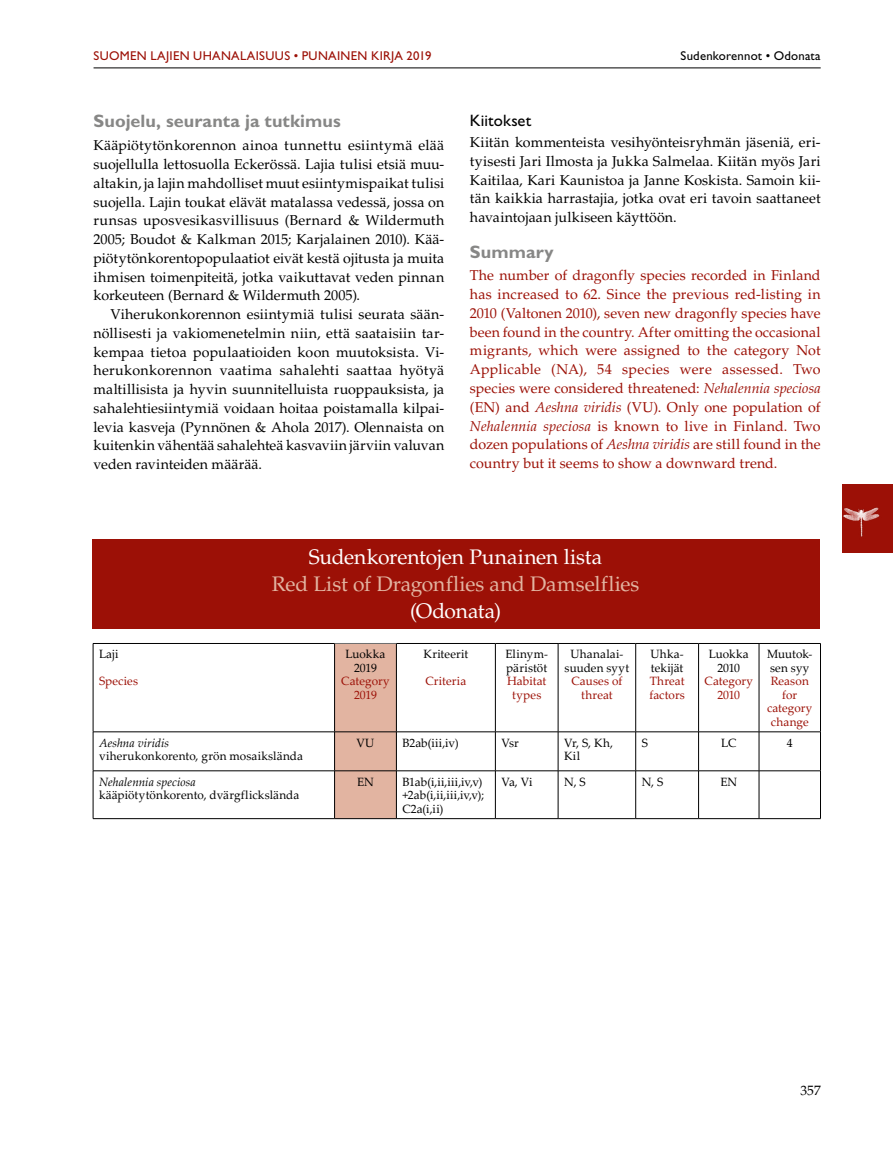
<style>
.page{position:relative;width:893px;height:1149px;background:#fff}
.page>*{position:absolute;margin:0;border:0;box-sizing:border-box;transform-origin:0 0}
.t1{font:21px "Palatino LT Std";letter-spacing:-.005em;color:#fff}
.t2{font:21px "Palatino LT Std";color:#e2b4a1}
.t3{font:700 18px "Gill Sans Std";letter-spacing:.005em;color:#878786}
.t4{font:16.5px "Gill Sans Std";letter-spacing:.01em;color:#000}
.t5{font:14.25px/18.8px "Palatino LT Std";letter-spacing:.005em;color:#000;text-align:justify}
.t6{font:14.25px/18.8px "Palatino LT Std";color:#9c1006;text-align:justify}
.t7{font:13.5px "Palatino LT Std";color:#000}
.t8{font:12.75px "Gill Sans Std";letter-spacing:.025em;color:#9c1006}
.t9{font:12.75px "Gill Sans Std";letter-spacing:.015em;color:#000}
.t10{font:12px/13.5px "Palatino Linotype";color:#000}
.t11{font:12px/13.5px "Palatino Linotype";letter-spacing:.03em;color:#9c1006;text-align:center}
.t12{font:12px/13.5px "Palatino Linotype";letter-spacing:-.055em;color:#000}
.t13{font:12px "Palatino Linotype";letter-spacing:.02em;color:#000}
.t14{font:italic 12px "Palatino Linotype";color:#000}
.s1{font-style:italic}
</style>
<div class="page">
<hr style="left:94px;top:68px;width:727px;height:1px;background:#000">
<div style="left:842px;top:484px;width:50px;height:68px;background:#9c1006"></div>
<img style="left:843px;top:507px;width:37px;height:30px">
<div style="left:93px;top:539px;width:727px;height:89px;background:#9c1006"></div>
<div style="left:335px;top:644px;width:61px;height:174px;background:#e2b4a1"></div>
<hr style="left:93px;top:643px;width:242px;height:1px;background:#000">
<hr style="left:93px;top:643px;width:1px;height:88px;background:#000">
<hr style="left:334px;top:643px;width:1px;height:88px;background:#000">
<hr style="left:396px;top:643px;width:99px;height:1px;background:#000">
<hr style="left:396px;top:643px;width:1px;height:88px;background:#000">
<hr style="left:495px;top:643px;width:63px;height:1px;background:#000">
<hr style="left:495px;top:643px;width:1px;height:88px;background:#000">
<hr style="left:558px;top:643px;width:78px;height:1px;background:#000">
<hr style="left:558px;top:643px;width:1px;height:88px;background:#000">
<hr style="left:636px;top:643px;width:63px;height:1px;background:#000">
<hr style="left:635px;top:643px;width:1px;height:88px;background:#000">
<hr style="left:699px;top:643px;width:60px;height:1px;background:#000">
<hr style="left:698px;top:643px;width:1px;height:88px;background:#000">
<hr style="left:759px;top:643px;width:62px;height:1px;background:#000">
<hr style="left:759px;top:643px;width:1px;height:88px;background:#000">
<hr style="left:820px;top:643px;width:1px;height:88px;background:#000">
<hr style="left:93px;top:731px;width:242px;height:1px;background:#000">
<hr style="left:335px;top:731px;width:61px;height:1px;background:#000">
<hr style="left:396px;top:731px;width:99px;height:1px;background:#000">
<hr style="left:495px;top:731px;width:63px;height:1px;background:#000">
<hr style="left:558px;top:731px;width:78px;height:1px;background:#000">
<hr style="left:636px;top:731px;width:63px;height:1px;background:#000">
<hr style="left:699px;top:731px;width:60px;height:1px;background:#000">
<hr style="left:759px;top:731px;width:62px;height:1px;background:#000">
<hr style="left:335px;top:643px;width:61px;height:1px;background:#6e6e6e">
<hr style="left:93px;top:731px;width:1px;height:39px;background:#000">
<hr style="left:334px;top:731px;width:1px;height:39px;background:#000">
<hr style="left:396px;top:731px;width:1px;height:39px;background:#000">
<hr style="left:495px;top:731px;width:1px;height:39px;background:#000">
<hr style="left:558px;top:731px;width:1px;height:39px;background:#000">
<hr style="left:635px;top:731px;width:1px;height:39px;background:#000">
<hr style="left:698px;top:731px;width:1px;height:39px;background:#000">
<hr style="left:759px;top:731px;width:1px;height:39px;background:#000">
<hr style="left:820px;top:731px;width:1px;height:39px;background:#000">
<hr style="left:93px;top:770px;width:242px;height:1px;background:#000">
<hr style="left:93px;top:770px;width:1px;height:48px;background:#000">
<hr style="left:335px;top:770px;width:61px;height:1px;background:#000">
<hr style="left:334px;top:770px;width:1px;height:48px;background:#000">
<hr style="left:396px;top:770px;width:99px;height:1px;background:#000">
<hr style="left:396px;top:770px;width:1px;height:48px;background:#000">
<hr style="left:495px;top:770px;width:63px;height:1px;background:#000">
<hr style="left:495px;top:770px;width:1px;height:48px;background:#000">
<hr style="left:558px;top:770px;width:78px;height:1px;background:#000">
<hr style="left:558px;top:770px;width:1px;height:48px;background:#000">
<hr style="left:636px;top:770px;width:63px;height:1px;background:#000">
<hr style="left:635px;top:770px;width:1px;height:48px;background:#000">
<hr style="left:699px;top:770px;width:60px;height:1px;background:#000">
<hr style="left:698px;top:770px;width:1px;height:48px;background:#000">
<hr style="left:759px;top:770px;width:62px;height:1px;background:#000">
<hr style="left:759px;top:770px;width:1px;height:48px;background:#000">
<hr style="left:820px;top:770px;width:1px;height:48px;background:#000">
<hr style="left:93px;top:818px;width:242px;height:1px;background:#000">
<hr style="left:335px;top:818px;width:61px;height:1px;background:#000">
<hr style="left:396px;top:818px;width:99px;height:1px;background:#000">
<hr style="left:495px;top:818px;width:63px;height:1px;background:#000">
<hr style="left:558px;top:818px;width:78px;height:1px;background:#000">
<hr style="left:636px;top:818px;width:63px;height:1px;background:#000">
<hr style="left:699px;top:818px;width:60px;height:1px;background:#000">
<hr style="left:759px;top:818px;width:62px;height:1px;background:#000">
<p class="t8" style="left:94px;top:48px;width:339px">SUOMEN LAJIEN UHANALAISUUS • PUNAINEN KIRJA 2019</p>
<p class="t3" style="left:94px;top:111px;width:249px">Suojelu, seuranta ja tutkimus</p>
<p class="t5" style="left:94px;top:136px;width:352px">Kääpiötytönkorennon ainoa tunnettu esiintymä elää suojellulla lettosuolla Eckerössä. Lajia tulisi etsiä muu&shy;altakin, ja lajin mahdolliset muut esiintymispaikat tulisi suojella. Lajin toukat elävät matalassa vedessä, jossa on runsas uposvesikasvillisuus (Bernard &amp; Wildermuth 2005; Boudot &amp; Kalkman 2015; Karjalainen 2010). Kää&shy;piötytönkorentopopulaatiot eivät kestä ojitusta ja muita ihmisen toimenpiteitä, jotka vaikuttavat veden pinnan korkeuteen (Bernard &amp; Wildermuth 2005).</p>
<p class="t5" style="left:94px;top:305px;width:352px;text-indent:17px">Viherukonkorennon esiintymiä tulisi seurata sään&shy;nöllisesti ja vakiomenetelmin niin, että saataisiin tar&shy;kempaa tietoa populaatioiden koon muutoksista. Vi&shy;herukonkorennon vaatima sahalehti saattaa hyötyä maltillisista ja hyvin suunnitelluista ruoppauksista, ja sahalehtiesiintymiä voidaan hoitaa poistamalla kilpai&shy;levia kasveja (Pynnönen &amp; Ahola 2017). Olennaista on kuitenkin vähentää sahalehteä kasvaviin järviin valuvan veden ravinteiden määrää.</p>
<p class="t9" style="left:681px;top:48px;width:142px">Sudenkorennot • Odonata</p>
<p class="t4" style="left:470px;top:111px;width:63px">Kiitokset</p>
<p class="t5" style="left:470px;top:133px;width:352px">Kiitän kommenteista vesihyönteisryhmän jäseniä, eri&shy;tyisesti Jari Ilmosta ja Jukka Salmelaa. Kiitän myös Jari Kaitilaa, Kari Kaunistoa ja Janne Koskista. Samoin kii&shy;tän kaikkia harrastajia, jotka ovat eri tavoin saattaneet havaintojaan julkiseen käyttöön.</p>
<p class="t3" style="left:470px;top:241px;width:85px">Summary</p>
<p class="t6" style="left:470px;top:266px;width:352px">The number of dragonfly species recorded in Finland has increased to 62. Since the previous red-listing in 2010 (Valtonen 2010), seven new dragonfly species have been found in the country. After omitting the occasional migrants, which were assigned to the category Not Applicable (NA), 54 species were assessed. Two species were considered threatened: <span class="s1">Nehalennia speciosa </span>(EN) and <span class="s1">Aeshna viridis</span> (VU). Only one population of <span class="s1">Nehalennia speciosa</span> is known to live in Finland. Two dozen populations of <span class="s1">Aeshna viridis</span> are still found in the country but it seems to show a downward trend.</p>
<p class="t10" style="left:99px;top:648px;width:24px">!"#$%</p>
<p class="t11" style="left:99px;top:675px;width:40px">&amp;'()$(*</p>
<h1 class="t1" style="left:309px;top:544px;width:295px">Sudenkorentojen Punainen lista</h1>
<h1 class="t2" style="left:272px;top:571px;width:369px">Red List of Dragonflies and Damselflies</h1>
<h1 class="t1" style="left:410px;top:598px;width:93px">(Odonata)</h1>
<p class="t10" style="left:345px;top:648px;width:44px;text-align:center">!+,--"% ./01%</p>
<p class="t11" style="left:341px;top:675px;width:53px">2"3(4,56% ./01</p>
<p class="t10" style="left:423px;top:648px;width:49px">75$3((5$3%</p>
<p class="t11" style="left:425px;top:675px;width:42px">25$3(5$"</p>
<p class="t10" style="left:505px;top:648px;width:46px">89$:6;&lt; '=5$*3&gt;3%</p>
<p class="t11" style="left:507px;top:675px;width:44px">?"@$3"3%<br>36'(*</p>
<p class="t10" style="left:565px;top:648px;width:69px;text-align:center">AB":"9"$&lt; *++C(:%*663%</p>
<p class="t11" style="left:571px;top:675px;width:55px">2"+*(*%,D%<br>3B5("3</p>
<p class="t10" style="left:650px;top:648px;width:37px">AB-"&lt;<br>3(-$#=3%</p>
<p class="t11" style="left:649px;top:675px;width:40px;text-align:left">EB5("3%<br>D")3,5*</p>
<p class="t10" style="left:709px;top:648px;width:44px;text-align:center">!+,--"% ./0/%</p>
<p class="t11" style="left:705px;top:675px;width:53px">2"3(4,56% ./0/</p>
<p class="t10" style="left:767px;top:648px;width:47px">F++3,-&lt; *(:%*66%</p>
<p class="t11" style="left:767px;top:675px;width:50px">G("*,:%<br>D,5% )"3(4,56% )B":4(</p>
<p class="t14" style="left:99px;top:737px;width:71px">!"#$%&amp;'()*)+)#</p>
<p class="t10" style="left:99px;top:750px;width:205px">H$B(5+-,:-,5(:3,I%45&gt;:%;,*"$-*9=:C"</p>
<p class="t14" style="left:99px;top:776px;width:98px">,"$&amp;-"%%)&amp;'#."/)0#&amp;</p>
<p class="t13" style="left:99px;top:790px;width:202px">-=='$&gt;363&gt;:-,5(:3,I%CH=54D9$)-*9=:C"</p>
<p class="t10" style="left:357px;top:737px;width:19px">JA</p>
<p class="t10" style="left:402px;top:737px;width:58px">K."@L$$$I$HM</p>
<p class="t10" style="left:501px;top:737px;width:19px">J*5</p>
<p class="t10" style="left:564px;top:737px;width:53px">J5I%&amp;I%7BI%<br>7$9</p>
<p class="t10" style="left:642px;top:737px;width:8px">&amp;</p>
<p class="t10" style="left:721px;top:737px;width:17px">!2</p>
<p class="t10" style="left:787px;top:737px;width:7px">N</p>
<p class="t10" style="left:357px;top:776px;width:18px">8O</p>
<p class="t12" style="left:402px;top:776px;width:86px">K0"@L$I$$I$$$I$HIHM<br>P."@L$I$$I$$$I$HIHMQ%<br>2."L$I$$M</p>
<p class="t10" style="left:501px;top:776px;width:33px">J"I%J$</p>
<p class="t10" style="left:564px;top:776px;width:23px">OI%&amp;</p>
<p class="t10" style="left:642px;top:776px;width:23px">OI%&amp;</p>
<p class="t10" style="left:720px;top:776px;width:18px">8O</p>
<p class="t7" style="left:800px;top:1082px;width:22px">357</p>
</div>
